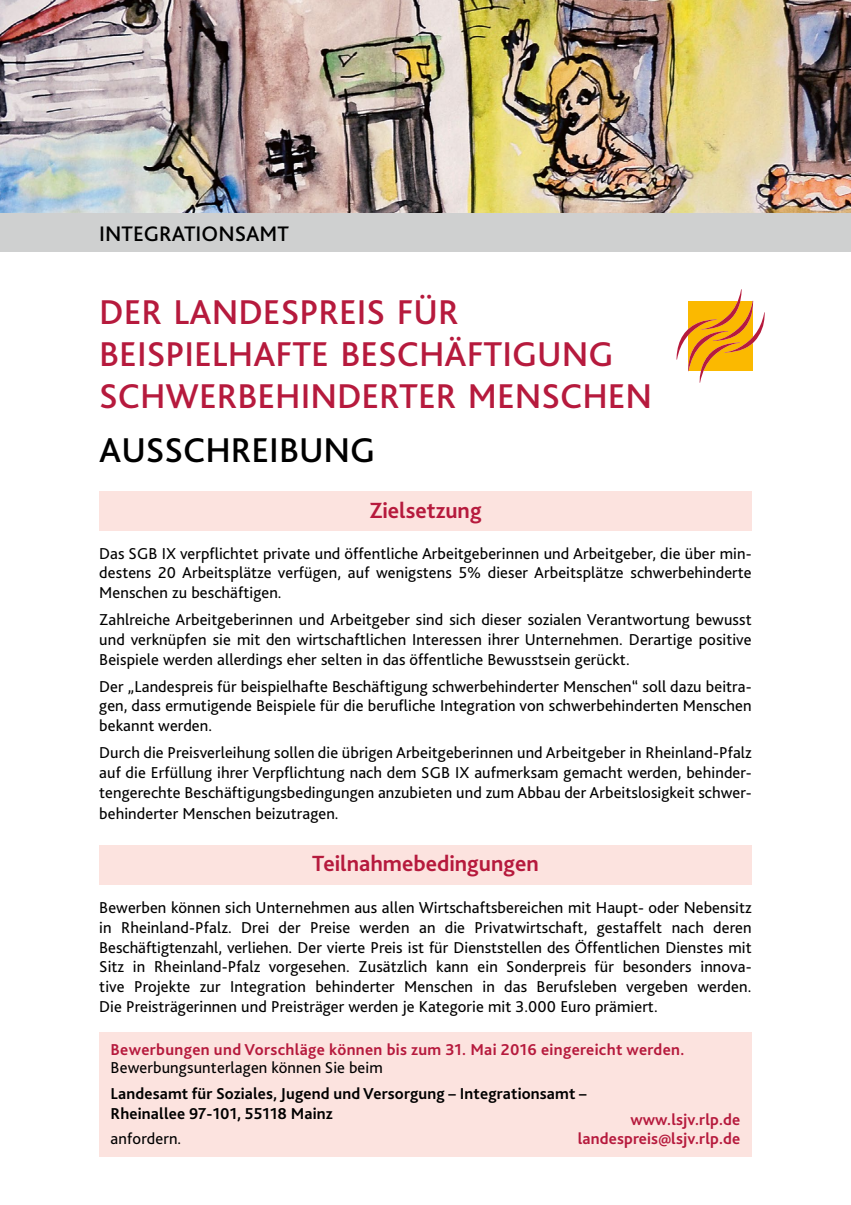
<style>
.page{position:relative;width:851px;height:1205px;background:#fff}
.page>*{position:absolute;margin:0;border:0;box-sizing:border-box;transform-origin:0 0}
.t1{font:500 36px/42px "Bliss 2";color:#b61a3d}
.t2{font:500 36px "Bliss 2";color:#000}
.t3{font:700 23px "Bliss 2";color:#b61a3d}
.t4{font:500 22px "Bliss 2";color:#000}
.t5{font:16.5px/19.8px "Bliss 2";letter-spacing:.005em;color:#000;text-align:justify}
.t6{font:700 16.5px "Bliss 2";letter-spacing:.02em;color:#b61a3d}
.t7{font:700 16.5px "Bliss 2";letter-spacing:.01em;color:#000}
</style>
<div class="page">
<div style="left:0;top:213px;width:850px;height:39px;background:#cfd0d0"></div>
<div style="left:99px;top:491px;width:652px;height:40px;background:#fce3df"></div>
<div style="left:99px;top:845px;width:652px;height:39px;background:#fce3df"></div>
<div style="left:99px;top:1032px;width:652px;height:125px;background:#fce3df"></div>
<img style="left:0;top:0;width:850px;height:213px">
<svg style="left:676px;top:289px;width:88px;height:94px"></svg>
<p class="t4" style="left:99px;top:220px;width:191px">INTEGRATIONSAMT</p>
<h1 class="t1" style="left:99px;top:291px;width:554px">DER LANDESPREIS FÜR<br>BEISPIELHAFTE BESCHÄFTIGUNG<br>SCHWERBEHINDERTER MENSCHEN</h1>
<p class="t2" style="left:99px;top:428px;width:277px">AUSSCHREIBUNG</p>
<h2 class="t3" style="left:369px;top:496px;width:114px">Zielsetzung</h2>
<p class="t5" style="left:99px;top:543px;width:653px">Das SGB IX verpflichtet private und öffentliche Arbeitgeberinnen und Arbeitgeber, die über min&shy;destens 20 Arbeitsplätze verfügen, auf wenigstens 5% dieser Arbeitsplätze schwerbehinderte Menschen zu beschäftigen.</p>
<p class="t5" style="left:99px;top:609px;width:653px">Zahlreiche Arbeitgeberinnen und Arbeitgeber sind sich dieser sozialen Verantwortung bewusst und verknüpfen sie mit den wirtschaftlichen Interessen ihrer Unternehmen. Derartige positive Beispiele werden allerdings eher selten in das öffentliche Bewusstsein gerückt.</p>
<p class="t5" style="left:99px;top:676px;width:653px">Der „Landespreis für beispielhafte Beschäftigung schwerbehinderter Menschen“ soll dazu beitra&shy;gen, dass ermutigende Beispiele für die berufliche Integration von schwerbehinderten Menschen bekannt werden.</p>
<p class="t5" style="left:99px;top:742px;width:653px">Durch die Preisverleihung sollen die übrigen Arbeitgeberinnen und Arbeitgeber in Rheinland-Pfalz auf die Erfüllung ihrer Verpflichtung nach dem SGB IX aufmerksam gemacht werden, behinder&shy;tengerechte Beschäftigungsbedingungen anzubieten und zum Abbau der Arbeitslosigkeit schwer-</p>
<p class="t5" style="left:99px;top:803px;width:241px">behinderter Menschen beizutragen.</p>
<h2 class="t3" style="left:312px;top:849px;width:228px">Teilnahmebedingungen</h2>
<p class="t5" style="left:99px;top:897px;width:653px">Bewerben können sich Unternehmen aus allen Wirtschaftsbereichen mit Haupt- oder Nebensitz in Rheinland-Pfalz. Drei der Preise werden an die Privatwirtschaft, gestaffelt nach deren Beschäftigtenzahl, verliehen. Der vierte Preis ist für Dienststellen des Öffentlichen Dienstes mit Sitz in Rheinland-Pfalz vorgesehen. Zusätzlich kann ein Sonderpreis für besonders innova&shy;tive Projekte zur Integration behinderter Menschen in das Berufsleben vergeben werden.<br>Die Preisträgerinnen und Preisträger werden je Kategorie mit 3.000 Euro prämiert.</p>
<h3 class="t6" style="left:111px;top:1039px;width:575px">Bewerbungen und Vorschläge können bis zum 31. Mai 2016 eingereicht werden.</h3>
<p class="t5" style="left:111px;top:1057px;width:274px">Bewerbungsunterlagen können Sie beim</p>
<p class="t7" style="left:111px;top:1083px;width:477px">Landesamt für Soziales, Jugend und Versorgung – Integrationsamt –</p>
<p class="t7" style="left:111px;top:1103px;width:223px">Rheinallee 97-101, 55118 Mainz</p>
<p class="t5" style="left:111px;top:1128px;width:72px">anfordern.</p>
<p class="t6" style="left:630px;top:1109px;width:111px">www.lsjv.rlp.de</p>
<p class="t6" style="left:577px;top:1128px;width:164px">landespreis@lsjv.rlp.de</p>
</div>
